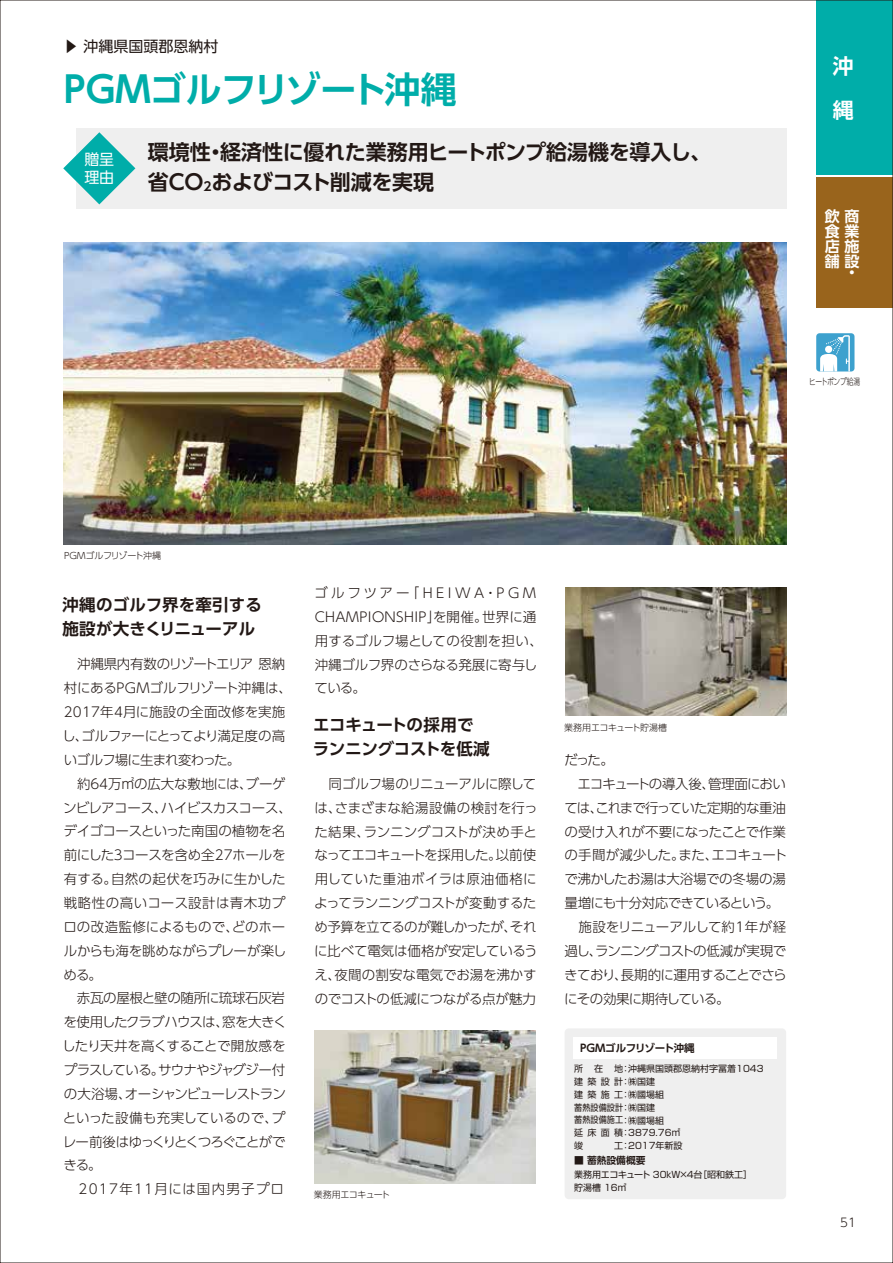
<style>
.page{position:relative;width:893px;height:1263px;background:#fff}
.page>*{position:absolute;margin:0;border:0;box-sizing:border-box;transform-origin:0 0}
.t1{font:700 36px "UD Shin Go Pro De";letter-spacing:-.025em;color:#00ada9}
.t2{font:700 21px/30px "UD Shin Go Pro De";letter-spacing:-.015em;color:#221815}
.t3{font:700 21px/44.1px "UD Shin Go Pro De";color:#fff}
.t4{font:700 16.5px/24px "UD Shin Go Pro De";letter-spacing:-.01em;color:#221815}
.t5{font:15px "UD Shin Go Pro";color:#221815}
.t6{font:700 15px/15px "UD Shin Go Pro De";color:#fff;text-align:justify}
.t7{font:15px/18px "UD Shin Go Pro";color:#fff}
.t8{font:300 13.5px/23.9px "UD Shin Go Pro";letter-spacing:-.025em;color:#221815}
.t9{font:300 13.5px/23.9px "UD Shin Go Pro";letter-spacing:-.045em;color:#221815}
.t10{font:300 13.5px/23.9px "UD Shin Go Pro";letter-spacing:.01em;color:#221815}
.t11{font:300 12px "UD Shin Go Pro";color:#221815}
.t12{font:700 10.5px "UD Shin Go Pro De";letter-spacing:-.025em;color:#221815}
.t13{font:700 9.75px "UD Shin Go Pro De";color:#221815}
.t14{font:9px/12.9px "Shin Go Pro";color:#221815;text-align:justify}
.t15{font:300 9px "UD Shin Go Pro";letter-spacing:-.045em;color:#221815}
.t16{font:300 9px "UD Shin Go Pro";letter-spacing:-.045em;color:#221815;scale:.75 1}
.s1{font-size:12.3px}
</style>
<div class="page">
<div style="left:76px;top:128px;width:710px;height:80px;background:#efefef"></div>
<div style="left:816px;top:0;width:77px;height:175px;background:#00ada9"></div>
<div style="left:816px;top:177px;width:77px;height:130px;background:#99641c"></div>
<div style="left:565px;top:1028px;width:221px;height:171px;background:#efefef;border-radius:4px"></div>
<div style="left:573px;top:1037px;width:204px;height:22px;background:#fff"></div>
<img style="left:63px;top:243px;width:723px;height:301px">
<img style="left:565px;top:587px;width:221px;height:129px">
<img style="left:314px;top:1030px;width:221px;height:153px">
<svg style="left:63px;top:132px;width:72px;height:72px"></svg>
<div style="left:816px;top:333px;width:38px;height:38px;background:#3da1ce;border-radius:3px"></div>
<svg style="left:820px;top:335px;width:30px;height:36px"></svg>
<p class="t5" style="left:64px;top:34px;width:156px">▶ 沖縄県国頭郡恩納村</p>
<h1 class="t1" style="left:64px;top:60px;width:395px">PGMゴルフリゾート沖縄</h1>
<p class="t7" style="left:84px;top:150px;width:31px">贈呈理由</p>
<h2 class="t2" style="left:148px;top:137px;width:565px">環境性・経済性に優れた業務用ヒートポンプ給湯機を導入し、省CO<span class="s1">2</span>およびコスト削減を実現</h2>
<h2 class="t3" style="left:833px;top:43px;width:22px">沖縄</h2>
<p class="t6" style="left:825px;top:209px;width:36px">飲商食業店施舗設</p>
<p class="t6" style="left:844px;top:265px;width:11px">・</p>
<p class="t16" style="left:809px;top:375px;width:70px">ヒートポンプ給湯</p>
<p class="t15" style="left:64px;top:548px;width:99px">PGMゴルフリゾート沖縄</p>
<p class="t4" style="left:62px;top:592px;width:201px">沖縄のゴルフ界を牽引する施設が大きくリニューアル</p>
<p class="t8" style="left:62px;top:652px;width:231px">　沖縄県内有数のリゾートエリア 恩納村にあるPGMゴルフリゾート沖縄は、<br>2017年4月に施設の全面改修を実施し、ゴルファーにとってより満足度の高いゴルフ場に生まれ変わった。<br>　約64万㎡の広大な敷地には、ブーゲンビレアコース、ハイビスカスコース、デイゴコースといった南国の植物を名前にした３コースを含め全27ホールを有する。自然の起伏を巧みに生かした戦略性の高いコース設計は青木功プロの改造監修によるもので、どのホールからも海を眺めながらプレーが楽しめる。<br>　赤瓦の屋根と壁の随所に琉球石灰岩を使用したクラブハウスは、窓を大きくしたり天井を高くすることで開放感をプラスしている。サウナやジャグジー付の大浴場、オーシャンビューレストランといった設備も充実しているので、プレー前後はゆっくりとくつろぐことができる。<br>　2017年11月には国内男子プロ</p>
<p class="t10" style="left:314px;top:580px;width:230px">ゴルフツアー「HEIWA・PGM<br>CHAMPIONSHIP」を開催。世界に通用するゴルフ場としての役割を担い、沖縄ゴルフ界のさらなる発展に寄与している。</p>
<p class="t4" style="left:313px;top:712px;width:178px">エコキュートの採用でランニングコストを低減</p>
<p class="t8" style="left:314px;top:771px;width:225px;text-align:justify">　同ゴルフ場のリニューアルに際しては、さまざまな給湯設備の検討を行った結果、ランニングコストが決め手となってエコキュートを採用した。以前使用していた重油ボイラは原油価格によってランニングコストが変動するため予算を立てるのが難しかったが、それに比べて電気は価格が安定しているうえ、夜間の割安な電気でお湯を沸かすのでコストの低減につながる点が魅力</p>
<p class="t15" style="left:314px;top:1187px;width:78px">業務用エコキュート</p>
<p class="t15" style="left:564px;top:720px;width:104px">業務用エコキュート貯湯槽</p>
<p class="t9" style="left:564px;top:747px;width:225px">だった。<br>　エコキュートの導入後、管理面においては、これまで行っていた定期的な重油の受け入れが不要になったことで作業の手間が減少した。また、エコキュートで沸かしたお湯は大浴場での冬場の湯量増にも十分対応できているという。　施設をリニューアルして約1年が経過し、ランニングコストの低減が実現できており、長期的に運用することでさらにその効果に期待している。</p>
<p class="t12" style="left:580px;top:1040px;width:116px">PGMゴルフリゾート沖縄</p>
<p class="t14" style="left:574px;top:1061px;width:50px">所在地建築設計建築施工蓄熱設備設計蓄熱設備施工延床面積竣</p>
<p class="t14" style="left:621px;top:1061px;width:10px">：：：：：：：</p>
<p class="t14" style="left:628px;top:1061px;width:137px;text-align:left">沖縄県国頭郡恩納村字冨着1043㈱国建<br>㈱國場組<br>㈱国建<br>㈱國場組<br>3879.76㎡<br>2017年新設</p>
<p class="t14" style="left:614px;top:1138px;width:10px">工</p>
<p class="t13" style="left:574px;top:1152px;width:73px">■ 蓄熱設備概要</p>
<p class="t14" style="left:574px;top:1167px;width:179px">業務用エコキュート 30kW×４台［昭和鉄工］貯湯槽 16㎥</p>
<p class="t11" style="left:840px;top:1213px;width:17px">51</p>
</div>
